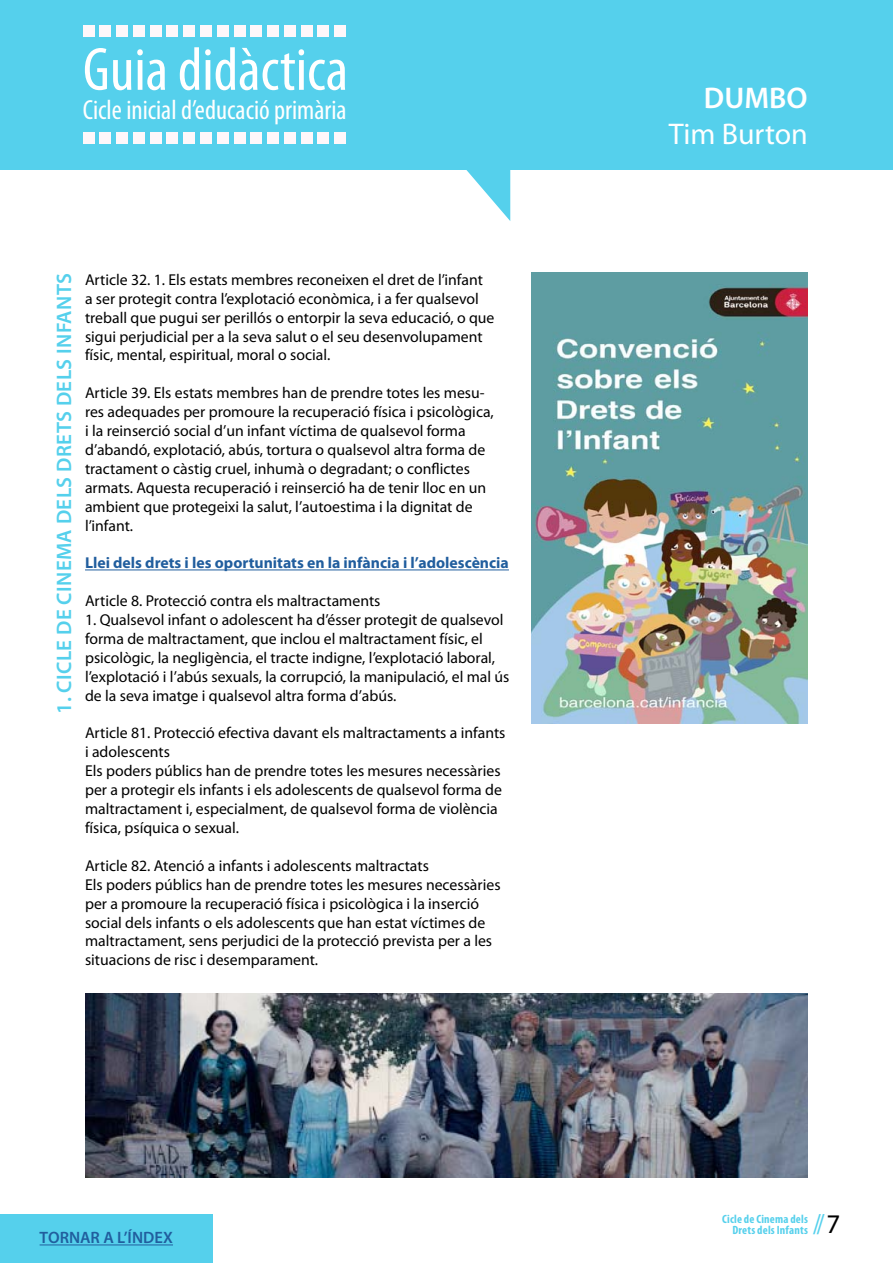
<style>
.page{position:relative;width:893px;height:1263px;background:#fff}
.page>*{position:absolute;margin:0;border:0;box-sizing:border-box;transform-origin:0 0}
.t1{font:condensed 61.5px "Myriad Pro";color:#fff}
.t2{font:30px "Myriad Pro";color:#fff}
.t3{font:600 30px "Myriad Pro";color:#fff}
.t4{font:28.5px "Minion Pro";color:#55d0ec}
.t5{font:condensed 27.75px "Myriad Pro";color:#fff}
.t6{font:600 21px "Myriad Pro";letter-spacing:.02em;color:#55d0ec}
.t7{font:600 16.5px "Myriad Pro";color:#215e9e}
.t8{font:15.75px/18.9px "Myriad Pro";color:#000}
.t9{font:700 15.75px "Myriad Pro";color:#215e9e}
.t10{font:700 condensed 12px/10.5px "Myriad Pro";letter-spacing:.015em;color:#55d0ec;text-align:right}
.s1{font-family:"Myriad Pro";font-size:27px;color:#000}
</style>
<div class="page">
<div style="left:0;top:0;width:893px;height:169px;background:#55d0ec"></div>
<svg style="left:459px;top:169px;width:51px;height:52px"></svg>
<div style="left:83px;top:26px;width:11px;height:11px;background:#fef7fa"></div>
<div style="left:100px;top:26px;width:11px;height:11px;background:#fef7fa"></div>
<div style="left:116px;top:26px;width:12px;height:11px;background:#fef7fa"></div>
<div style="left:133px;top:26px;width:12px;height:11px;background:#fef7fa"></div>
<div style="left:150px;top:26px;width:11px;height:11px;background:#fef7fa"></div>
<div style="left:167px;top:26px;width:11px;height:11px;background:#fef7fa"></div>
<div style="left:183px;top:26px;width:12px;height:11px;background:#fef7fa"></div>
<div style="left:200px;top:26px;width:12px;height:11px;background:#fef7fa"></div>
<div style="left:217px;top:26px;width:11px;height:11px;background:#fef7fa"></div>
<div style="left:234px;top:26px;width:11px;height:11px;background:#fef7fa"></div>
<div style="left:251px;top:26px;width:11px;height:11px;background:#fef7fa"></div>
<div style="left:267px;top:26px;width:12px;height:11px;background:#fef7fa"></div>
<div style="left:284px;top:26px;width:12px;height:11px;background:#fef7fa"></div>
<div style="left:301px;top:26px;width:11px;height:11px;background:#fef7fa"></div>
<div style="left:318px;top:26px;width:11px;height:11px;background:#fef7fa"></div>
<div style="left:334px;top:26px;width:12px;height:11px;background:#fef7fa"></div>
<div style="left:83px;top:132px;width:11px;height:12px;background:#fef7fa"></div>
<div style="left:100px;top:132px;width:11px;height:12px;background:#fef7fa"></div>
<div style="left:116px;top:132px;width:12px;height:12px;background:#fef7fa"></div>
<div style="left:133px;top:132px;width:12px;height:12px;background:#fef7fa"></div>
<div style="left:150px;top:132px;width:11px;height:12px;background:#fef7fa"></div>
<div style="left:167px;top:132px;width:11px;height:12px;background:#fef7fa"></div>
<div style="left:183px;top:132px;width:12px;height:12px;background:#fef7fa"></div>
<div style="left:200px;top:132px;width:12px;height:12px;background:#fef7fa"></div>
<div style="left:217px;top:132px;width:11px;height:12px;background:#fef7fa"></div>
<div style="left:234px;top:132px;width:11px;height:12px;background:#fef7fa"></div>
<div style="left:251px;top:132px;width:11px;height:12px;background:#fef7fa"></div>
<div style="left:267px;top:132px;width:12px;height:12px;background:#fef7fa"></div>
<div style="left:284px;top:132px;width:12px;height:12px;background:#fef7fa"></div>
<div style="left:301px;top:132px;width:11px;height:12px;background:#fef7fa"></div>
<div style="left:318px;top:132px;width:11px;height:12px;background:#fef7fa"></div>
<div style="left:334px;top:132px;width:12px;height:12px;background:#fef7fa"></div>
<div style="left:0;top:1214px;width:213px;height:49px;background:#55d0ec"></div>
<hr style="left:40px;top:1244px;width:133px;height:1px;background:#215e9e">
<hr style="left:85px;top:569px;width:424px;height:1px;background:#215e9e">
<img style="left:85px;top:993px;width:723px;height:185px">
<img style="left:531px;top:273px;width:276px;height:451px">
<h1 class="t1" style="left:83px;top:32px;width:267px">Guia didàctica</h1>
<h3 class="t5" style="left:83px;top:93px;width:265px">Cicle inicial d’educació primària</h3>
<h3 class="t6" style="left:51px;top:714px;width:440px;rotate:-90deg">1. CICLE DE CINEMA DELS DRETS DELS INFANTS</h3>
<p class="t8" style="left:85px;top:270px;width:411px">Article 32. 1. Els estats membres reconeixen el dret de l’infant a ser protegit contra l’explotació econòmica, i a fer qualsevol treball que pugui ser perillós o entorpir la seva educació, o que sigui perjudicial per a la seva salut o el seu desenvolupament físic, mental, espiritual, moral o social.</p>
<p class="t8" style="left:85px;top:383px;width:410px">Article 39. Els estats membres han de prendre totes les mesu&shy;res adequades per promoure la recuperació física i psicològica, i la reinserció social d’un infant víctima de qualsevol forma d’abandó, explotació, abús, tortura o qualsevol altra forma de tractament o càstig cruel, inhumà o degradant; o conflictes armats. Aquesta recuperació i reinserció ha de tenir lloc en un ambient que protegeixi la salut, l’autoestima i la dignitat de l’infant.</p>
<p class="t9" style="left:85px;top:553px;width:425px">Llei dels drets i les oportunitats en la infància i l’adolescència</p>
<p class="t8" style="left:85px;top:591px;width:297px">Article 8. Protecció contra els maltractaments</p>
<p class="t8" style="left:85px;top:610px;width:426px">1. Qualsevol infant o adolescent ha d’ésser protegit de qualsevol forma de maltractament, que inclou el maltractament físic, el psicològic, la negligència, el tracte indigne, l’explotació laboral, l’explotació i l’abús sexuals, la corrupció, la manipulació, el mal ús de la seva imatge i qualsevol altra forma d’abús.</p>
<p class="t8" style="left:85px;top:723px;width:422px">Article 81. Protecció efectiva davant els maltractaments a infants i adolescents<br>Els poders públics han de prendre totes les mesures necessàries per a protegir els infants i els adolescents de qualsevol forma de maltractament i, especialment, de qualsevol forma de violència física, psíquica o sexual.</p>
<p class="t8" style="left:85px;top:856px;width:417px">Article 82. Atenció a infants i adolescents maltractats<br>Els poders públics han de prendre totes les mesures necessàries per a promoure la recuperació física i psicològica i la inserció social dels infants o els adolescents que han estat víctimes de maltractament, sens perjudici de la protecció prevista per a les situacions de risc i desemparament.</p>
<p class="t7" style="left:40px;top:1227px;width:135px">TORNAR A L’ÍNDEX</p>
<h2 class="t3" style="left:704px;top:78px;width:105px">DUMBO</h2>
<h2 class="t2" style="left:669px;top:115px;width:141px">Tim Burton</h2>
<h3 class="t4" style="left:812px;top:1204px;width:29px">// <span class="s1">7</span></h3>
<p class="t10" style="left:722px;top:1213px;width:87px">Cicle de Cinema dels<br>Drets dels Infants</p>
</div>
